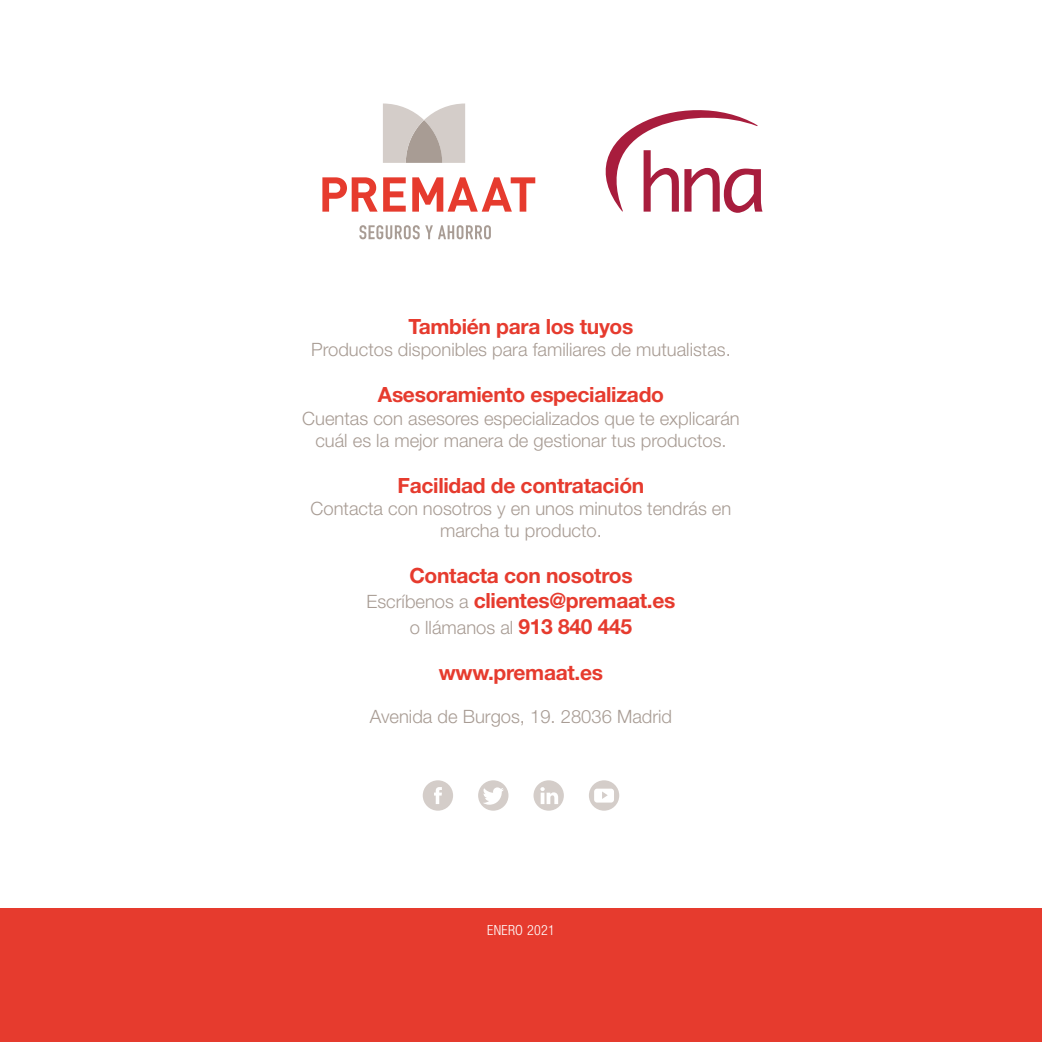
<style>
.page{position:relative;width:1042px;height:1042px;background:#fff}
.page>*{position:absolute;margin:0;border:0;box-sizing:border-box;transform-origin:0 0}
.t1{font:700 21px/25.2px "Helvetica Neue LT Std";letter-spacing:-.015em;color:#e63b2e;text-align:center}
.t2{font:300 18.38px/22.1px "Helvetica Neue LT Std";color:#a89c94;text-align:center}
.t3{font:300 condensed 14px "Helvetica Neue LT Std";letter-spacing:.02em;color:#fff}
.s1{font-weight:300;font-size:18.38px;color:#a89c94}
.s2{font-weight:700;font-size:21px;color:#e63b2e}
</style>
<div class="page">
<div style="left:0;top:908px;width:1042px;height:134px;background:#e63b2e"></div>
<svg style="left:589px;top:780px;width:30px;height:30px"></svg>
<svg style="left:533px;top:780px;width:31px;height:30px"></svg>
<svg style="left:478px;top:780px;width:30px;height:30px"></svg>
<svg style="left:423px;top:780px;width:30px;height:30px"></svg>
<svg style="left:605px;top:110px;width:157px;height:103px"></svg>
<svg style="left:322px;top:177px;width:84px;height:35px"></svg>
<svg style="left:412px;top:177px;width:123px;height:35px"></svg>
<svg style="left:383px;top:103px;width:82px;height:60px;background:#cec7c2"></svg>
<svg style="left:359px;top:225px;width:132px;height:14px"></svg>
<p class="t1" style="left:409px;top:314px;width:226px">También para los tuyos</p>
<p class="t2" style="left:311px;top:338px;width:421px">Productos disponibles para familiares de mutualistas.</p>
<p class="t1" style="left:378px;top:382px;width:288px">Asesoramiento especializado</p>
<p class="t2" style="left:302px;top:406px;width:439px">Cuentas con asesores especializados que te explicarán cuál es la mejor manera de gestionar tus productos.</p>
<p class="t1" style="left:398px;top:472px;width:248px">Facilidad de contratación</p>
<p class="t2" style="left:311px;top:497px;width:422px">Contacta con nosotros y en unos minutos tendrás en marcha tu producto.</p>
<p class="t1" style="left:366px;top:562px;width:310px">Contacta con nosotros<br><span class="s1">Escríbenos a</span> clientes@premaat.es</p>
<p class="t2" style="left:410px;top:615px;width:224px">o llámanos al <span class="s2">913 840 445</span></p>
<p class="t1" style="left:439px;top:659px;width:166px">www.premaat.es</p>
<p class="t2" style="left:370px;top:705px;width:304px">Avenida de Burgos, 19. 28036 Madrid</p>
<p class="t3" style="left:487px;top:921px;width:69px">ENERO 2021</p>
</div>
